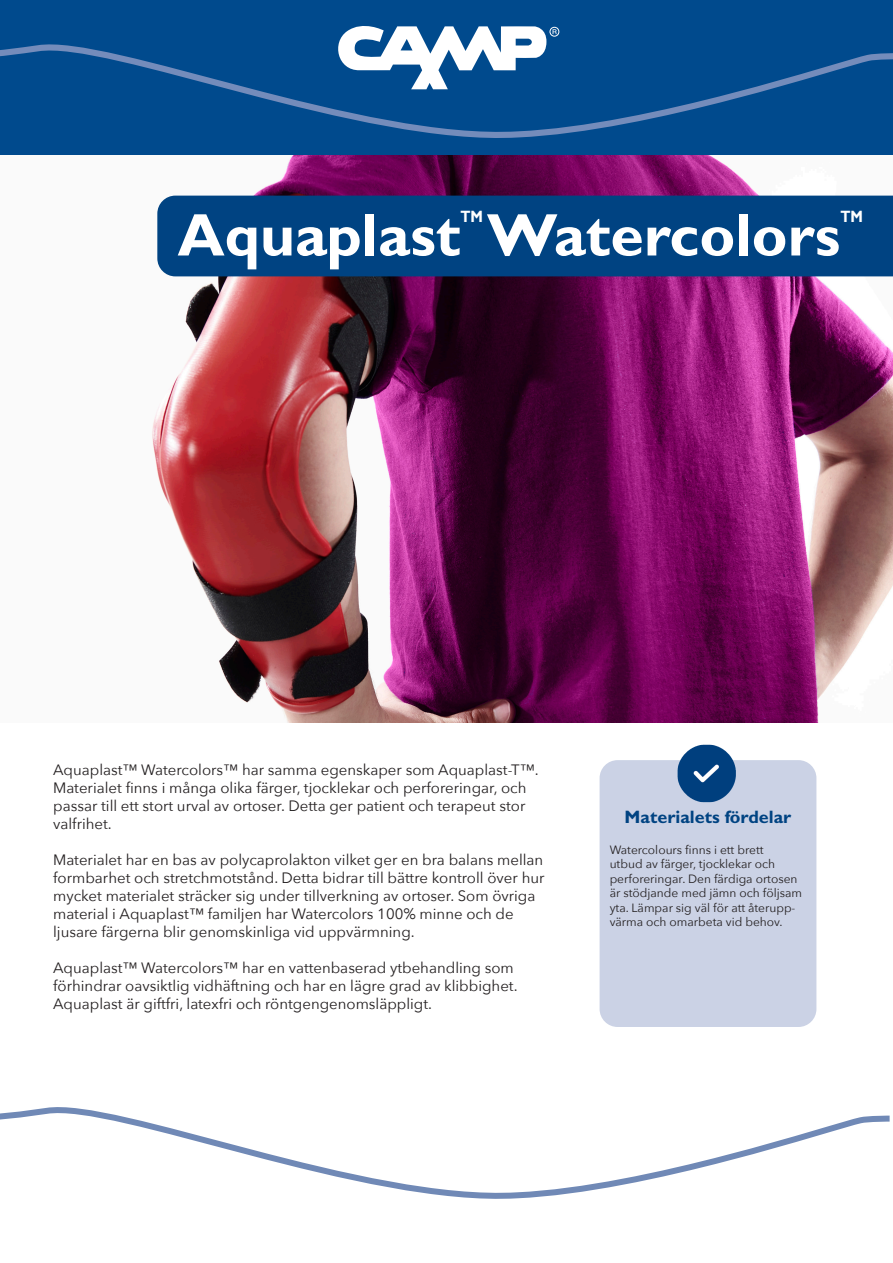
<style>
.page{position:relative;width:893px;height:1263px;background:#fff}
.page>*{position:absolute;margin:0;border:0;box-sizing:border-box;transform-origin:0 0}
.t1{font:700 60.3px "Gill Sans Std";color:#fff}
.t2{font:700 18px "Gill Sans Std";color:#004382}
.t3{font:700 16.5px "Gill Sans Std";color:#fff;scale:.85 1}
.t4{font:15px/18px "Avenir Next";color:#231f20}
.t5{font:12px/14.4px "Avenir Next";color:#231f20}
</style>
<div class="page">
<div style="left:0;top:0;width:893px;height:155px;background:#004a8d"></div>
<svg style="left:349px;top:26px;width:193px;height:4px"></svg>
<div style="left:550px;top:27px;width:9px;height:10px;border:1px solid #fff;border-radius:50%"></div>
<svg style="left:0;top:30px;width:893px;height:108px"></svg>
<img style="left:152px;top:155px;width:741px;height:568px">
<div style="left:157px;top:196px;width:736px;height:80px;background:#004382"></div>
<div style="left:600px;top:760px;width:216px;height:267px;background:#cbd2e5;border-radius:18px"></div>
<img style="left:677px;top:744px;width:59px;height:59px">
<svg style="left:0;top:1107px;width:890px;height:92px"></svg>
<p class="t3" style="left:460px;top:207px;width:28px">TM</p>
<p class="t3" style="left:840px;top:207px;width:28px">TM</p>
<p class="t1" style="left:178px;top:199px;width:664px">Aquaplast Watercolors</p>
<p class="t4" style="left:53px;top:760px;width:487px">Aquaplast™ Watercolors™ har samma egenskaper som Aquaplast-T™.<br>Materialet finns i många olika färger, tjocklekar och perforeringar, och passar till ett stort urval av ortoser. Detta ger patient och terapeut stor valfrihet.</p>
<p class="t4" style="left:53px;top:850px;width:493px">Materialet har en bas av polycaprolakton vilket ger en bra balans mellan formbarhet och stretchmotstånd. Detta bidrar till bättre kontroll över hur mycket materialet sträcker sig under tillverkning av ortoser. Som övriga material i Aquaplast™ familjen har Watercolors 100% minne och de ljusare färgerna blir genomskinliga vid uppvärmning.</p>
<p class="t4" style="left:53px;top:958px;width:462px">Aquaplast™ Watercolors™ har en vattenbaserad ytbehandling som</p>
<p class="t4" style="left:53px;top:976px;width:466px">förhindrar oavsiktlig vidhäftning och har en lägre grad av klibbighet.</p>
<p class="t4" style="left:53px;top:994px;width:380px">Aquaplast är giftfri, latexfri och röntgengenomsläppligt.</p>
<p class="t2" style="left:625px;top:807px;width:168px">Materialets fördelar</p>
<p class="t5" style="left:610px;top:842px;width:155px">Watercolours finns i ett brett</p>
<p class="t5" style="left:610px;top:856px;width:194px">utbud av färger, tjocklekar och perforeringar. Den färdiga ortosen är stödjande med jämn och följsam yta. Lämpar sig väl för att återupp&shy;värma och omarbeta vid behov.</p>
</div>
